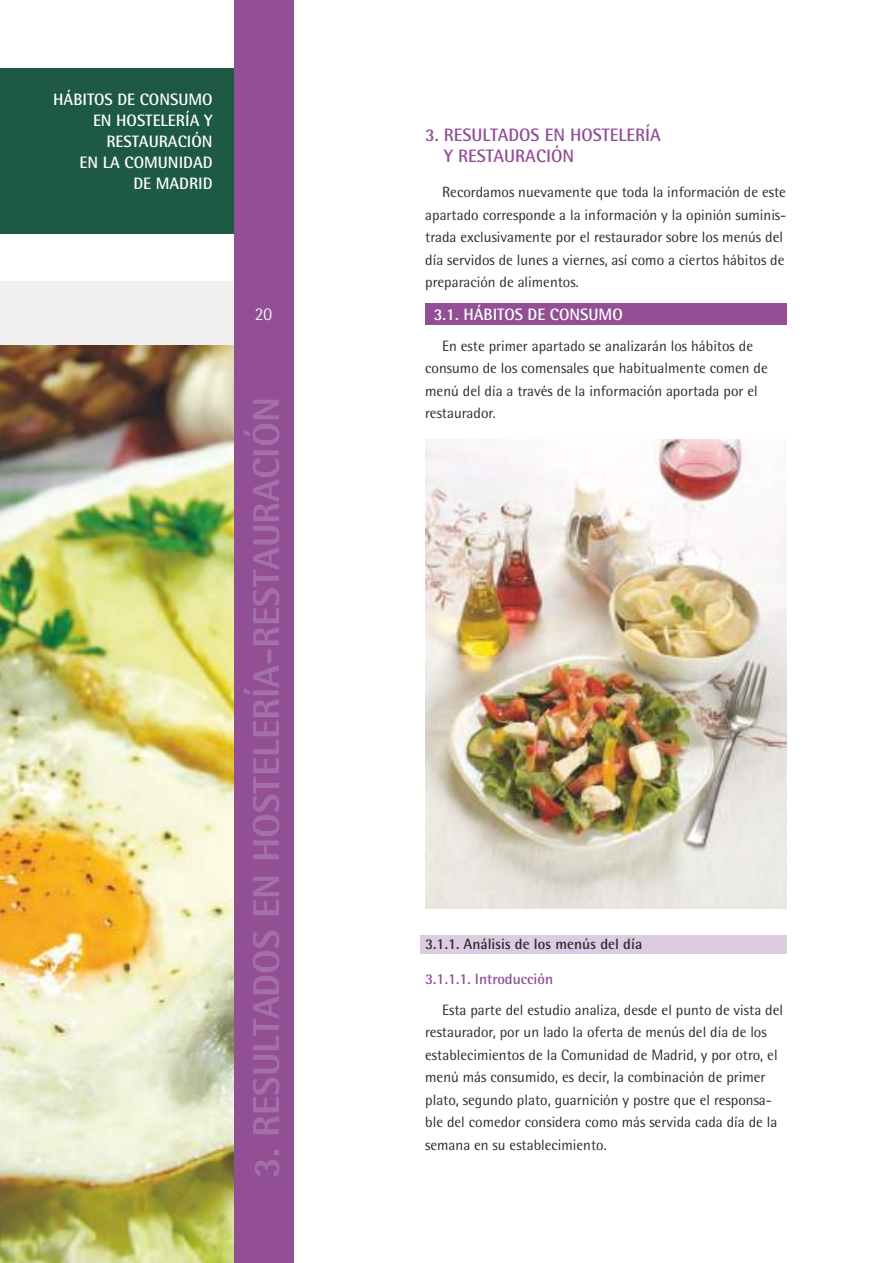
<style>
.page{position:relative;width:893px;height:1263px;background:#fff}
.page>*{position:absolute;margin:0;border:0;box-sizing:border-box;transform-origin:0 0}
.t1{font:800 37.5px "Rotis Semi Sans";color:#a570a8}
.t2{font:700 18px/21px "Rotis Semi Sans";color:#924f94}
.t3{font:300 18px "Rotis Semi Sans";color:#fff}
.t4{font:700 16.5px/21px "Rotis Semi Sans";color:#fff;text-align:right}
.t5{font:15px/22.5px "Rotis Semi Sans";color:#2d2c2e}
.t6{font:700 15px "Rotis Semi Sans";color:#2d2c2e}
.t7{font:700 15px "Rotis Semi Sans";color:#924f94}
</style>
<div class="page">
<div style="left:0;top:281px;width:238px;height:63px;background:#f0f0f1"></div>
<div style="left:0;top:68px;width:234px;height:166px;background:#1d5945"></div>
<img style="left:0;top:345px;width:234px;height:918px">
<div style="left:234px;top:0;width:59px;height:1263px;background:#924f94"></div>
<div style="left:425px;top:304px;width:362px;height:21px;background:#924f94"></div>
<div style="left:420px;top:935px;width:367px;height:19px;background:#dccbe1"></div>
<img style="left:425px;top:439px;width:361px;height:470px">
<p class="t4" style="left:53px;top:88px;width:161px">HÁBITOS DE CONSUMO<br>EN HOSTELERÍA Y<br>RESTAURACIÓN<br>EN LA COMUNIDAD<br>DE MADRID</p>
<p class="t3" style="left:255px;top:302px;width:19px">20</p>
<h1 class="t1" style="left:243px;top:1178px;width:782px;rotate:-90deg">3. RESULTADOS EN HOSTELERÍA-RESTAURACIÓN</h1>
<p class="t2" style="left:444px;top:124px;width:218px;text-indent:-19px">3. RESULTADOS EN HOSTELERÍA<br>Y RESTAURACIÓN</p>
<p class="t5" style="left:425px;top:181px;width:363px;text-indent:17px">Recordamos nuevamente que toda la información de este apartado corresponde a la información y la opinión suminis&shy;trada exclusivamente por el restaurador sobre los menús del día servidos de lunes a viernes, así como a ciertos hábitos de preparación de alimentos.</p>
<p class="t4" style="left:434px;top:303px;width:190px">3.1. HÁBITOS DE CONSUMO</p>
<p class="t5" style="left:425px;top:334px;width:344px;text-indent:17px">En este primer apartado se analizarán los hábitos de consumo de los comensales que habitualmente comen de menú del día a través de la información aportada por el restaurador.</p>
<p class="t6" style="left:425px;top:934px;width:218px">3.1.1. Análisis de los menús del día</p>
<p class="t7" style="left:425px;top:969px;width:129px">3.1.1.1. Introducción</p>
<p class="t5" style="left:425px;top:998px;width:359px;text-indent:17px">Esta parte del estudio analiza, desde el punto de vista del restaurador, por un lado la oferta de menús del día de los establecimientos de la Comunidad de Madrid, y por otro, el menú más consumido, es decir, la combinación de primer plato, segundo plato, guarnición y postre que el responsa&shy;ble del comedor considera como más servida cada día de la semana en su establecimiento.</p>
</div>
